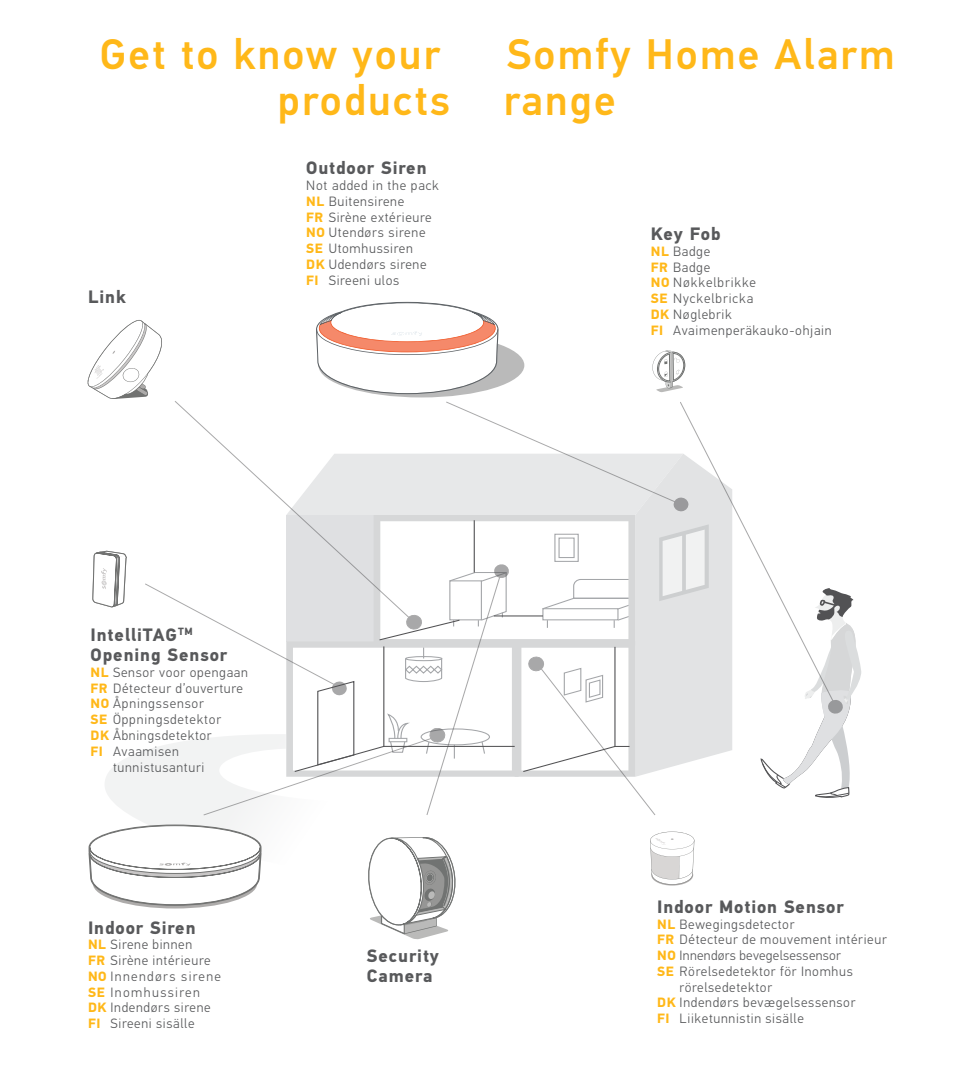
<style>
.page{position:relative;width:957px;height:1085px;background:#fff}
.page>*{position:absolute;margin:0;border:0;box-sizing:border-box;transform-origin:0 0}
.t1{font:500 42.75px "PF Din Text Pro";letter-spacing:.05em;color:#ffb819}
.t2{font:700 18px/20.2px "PF Din Text Pro";letter-spacing:.05em;color:#58595b}
.t3{font:300 13.5px/15.8px "PF Din Text Pro";letter-spacing:.05em;color:#58595b}
.t4{font:300 13.5px "PF Din Text Pro";letter-spacing:.02em;color:#58595b}
.s1{font-weight:700;color:#ffb819}
</style>
<div class="page">
<svg style="left:131px;top:815px;width:552px;height:94px"></svg>
<svg style="left:760px;top:588px;width:101px;height:210px"></svg>
<svg style="left:366px;top:836px;width:91px;height:103px"></svg>
<svg style="left:426px;top:873px;width:7px;height:8px"></svg>
<svg style="left:89px;top:824px;width:172px;height:81px"></svg>
<div style="left:651px;top:864px;width:42px;height:21px;background:#a09f9e;border-radius:50%"></div>
<svg style="left:650px;top:831px;width:45px;height:53px"></svg>
<svg style="left:87px;top:302px;width:645px;height:513px"></svg>
<h1 class="t1" style="left:100px;top:28px;width:342px">Get to know your</h1>
<h1 class="t1" style="left:507px;top:28px;width:389px">Somfy Home Alarm</h1>
<h1 class="t1" style="left:278px;top:74px;width:173px">products</h1>
<h1 class="t1" style="left:504px;top:74px;width:114px">range</h1>
<h2 class="t2" style="left:88px;top:287px;width:39px">Link</h2>
<h2 class="t2" style="left:306px;top:158px;width:122px">Outdoor Siren</h2>
<p class="t3" style="left:306px;top:178px;width:134px">Not added in the pack<br><span class="s1">NL</span> Buitensirene<br><span class="s1">FR</span> Sirène extérieure<br><span class="s1">NO</span> Utendørs sirene<br><span class="s1">SE</span> Utomhussiren<br><span class="s1">DK</span> Udendørs sirene<br><span class="s1">FI</span> Sireeni ulos</p>
<h2 class="t2" style="left:91px;top:625px;width:138px">IntelliTAG<sup>TM<br></sup>Opening Sensor</h2>
<p class="t3" style="left:91px;top:664px;width:159px"><span class="s1">NL</span> Sensor voor opengaan</p>
<p class="t3" style="left:91px;top:680px;width:154px"><span class="s1">FR</span> Détecteur d’ouverture</p>
<p class="t3" style="left:91px;top:696px;width:115px"><span class="s1">NO</span> Åpningssensor</p>
<p class="t3" style="left:91px;top:711px;width:132px"><span class="s1">SE</span> Öppningsdetektor</p>
<p class="t3" style="left:91px;top:727px;width:123px"><span class="s1">DK</span> Åbningsdetektor</p>
<p class="t3" style="left:91px;top:743px;width:90px"><span class="s1">FI</span> Avaamisen</p>
<p class="t3" style="left:113px;top:759px;width:93px">tunnistusanturi</p>
<h2 class="t2" style="left:88px;top:917px;width:109px">Indoor Siren</h2>
<p class="t3" style="left:88px;top:936px;width:135px"><span class="s1">NL</span> Sirene binnen<br><span class="s1">FR</span> Sirène intérieure<br><span class="s1">NO</span> Innendørs sirene<br><span class="s1">SE</span> Inomhussiren<br><span class="s1">DK</span> Indendørs sirene<br><span class="s1">FI</span> Sireeni sisälle</p>
<h2 class="t2" style="left:367px;top:945px;width:74px">Security<br>Camera</h2>
<h2 class="t2" style="left:651px;top:224px;width:71px">Key Fob</h2>
<p class="t3" style="left:651px;top:243px;width:182px"><span class="s1">NL</span> Badge<br><span class="s1">FR</span> Badge<br><span class="s1">NO</span> Nøkkelbrikke<br><span class="s1">SE</span> Nyckelbricka<br><span class="s1">DK</span> Nøglebrik<br><span class="s1">FI</span> Avaimenperäkauko-ohjain</p>
<h2 class="t2" style="left:657px;top:896px;width:188px">Indoor Motion Sensor</h2>
<p class="t3" style="left:657px;top:916px;width:139px"><span class="s1">NL</span> Bewegingsdetector</p>
<p class="t3" style="left:657px;top:931px;width:231px"><span class="s1">FR</span> Détecteur de mouvement intérieur</p>
<p class="t4" style="left:657px;top:947px;width:185px"><span class="s1">NO</span> Innendørs bevegelsessensor</p>
<p class="t3" style="left:657px;top:963px;width:197px"><span class="s1">SE</span> Rörelsedetektor för Inomhus</p>
<p class="t3" style="left:679px;top:979px;width:94px">rörelsedetektor</p>
<p class="t3" style="left:657px;top:994px;width:200px"><span class="s1">DK</span> Indendørs bevægelsessensor</p>
<p class="t3" style="left:657px;top:1010px;width:148px"><span class="s1">FI</span> Liiketunnistin sisälle</p>
</div>
